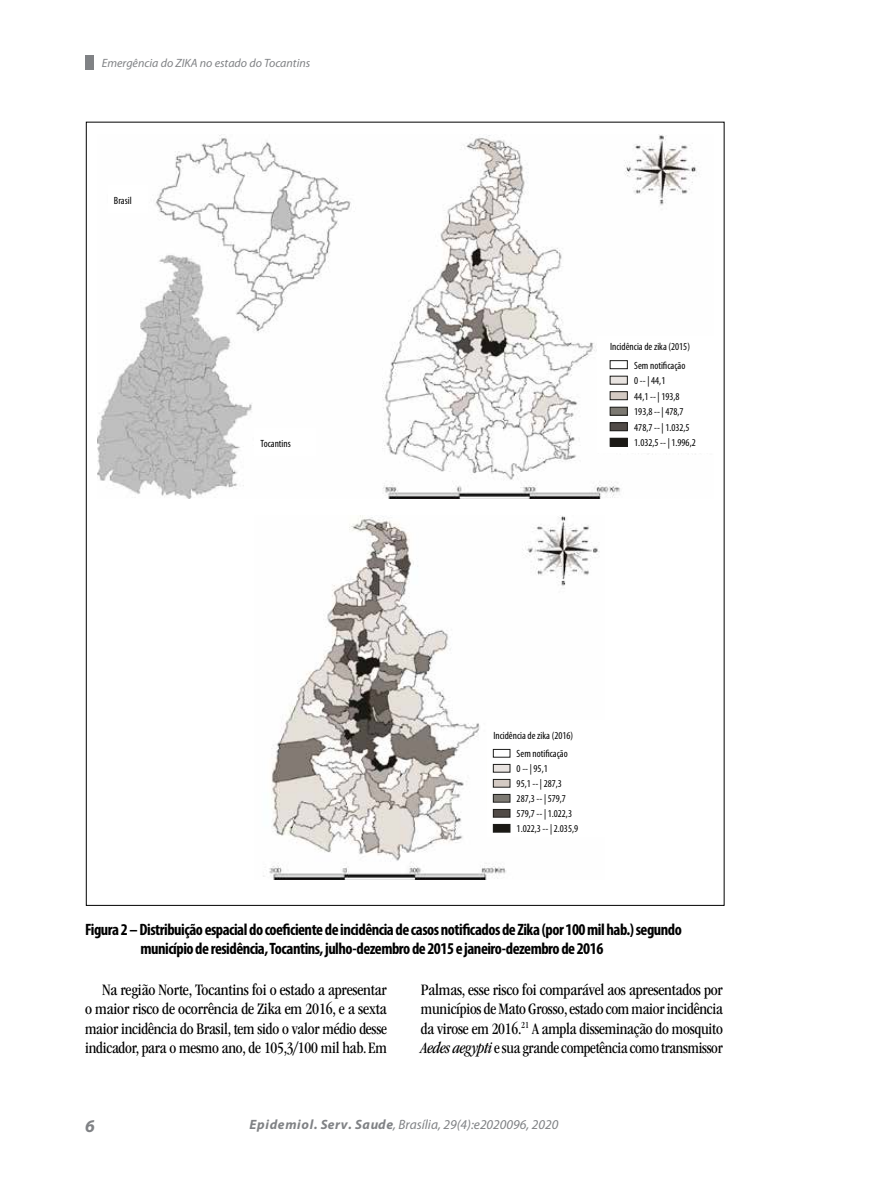
<style>
.page{position:relative;width:893px;height:1191px;background:#fff}
.page>*{position:absolute;margin:0;border:0;box-sizing:border-box;transform-origin:0 0}
.t1{font:italic 700 18px "Myriad Pro";color:#808285}
.t2{font:condensed 16.5px/19.5px "ITC Garamond Std";letter-spacing:-.015em;color:#000;text-align:justify}
.t3{font:700 condensed 16.5px/19.5px "Myriad Pro";letter-spacing:-.03em;color:#000}
.t4{font:italic 13.5px "Myriad Pro";color:#808285}
.t5{font:italic 12px "Myriad Pro";color:#808285}
.t6{font:condensed 10.5px/15px "Myriad Pro";color:#000}
.s1{font-style:italic}
.s2{font-weight:700}
</style>
<div class="page">
<div style="left:85px;top:55px;width:9px;height:15px;background:#808285"></div>
<img style="left:263px;top:515px;width:337px;height:364px">
<img style="left:97px;top:135px;width:600px;height:364px">
<div style="left:487px;top:720px;width:123px;height:116px;background:#fff"></div>
<div style="left:493px;top:749px;width:17px;height:8px;border:1px solid #1d1d1b"></div>
<div style="left:493px;top:764px;width:17px;height:8px;background:#e8e3e0"></div>
<div style="left:493px;top:764px;width:17px;height:8px;border:1px solid #1d1d1b"></div>
<div style="left:493px;top:779px;width:17px;height:8px;background:#d4cac3"></div>
<div style="left:493px;top:779px;width:17px;height:8px;border:1px solid #1d1d1b"></div>
<div style="left:493px;top:794px;width:17px;height:8px;background:#7c7972"></div>
<div style="left:493px;top:794px;width:17px;height:8px;border:1px solid #1d1d1b"></div>
<div style="left:493px;top:809px;width:17px;height:8px;background:#514b47"></div>
<div style="left:493px;top:809px;width:17px;height:8px;border:1px solid #1d1d1b"></div>
<div style="left:493px;top:824px;width:17px;height:8px;background:#1b1915"></div>
<div style="left:597px;top:337px;width:116px;height:116px;background:#fff"></div>
<div style="left:610px;top:360px;width:17px;height:9px;border:1px solid #1d1d1b"></div>
<div style="left:610px;top:376px;width:17px;height:8px;background:#e8e3e0"></div>
<div style="left:610px;top:392px;width:17px;height:8px;background:#d4cac3"></div>
<div style="left:610px;top:391px;width:17px;height:9px;border:1px solid #1d1d1b"></div>
<div style="left:610px;top:407px;width:17px;height:8px;background:#7c7972"></div>
<div style="left:610px;top:407px;width:17px;height:8px;border:1px solid #1d1d1b"></div>
<div style="left:610px;top:423px;width:17px;height:8px;background:#514b47"></div>
<div style="left:610px;top:422px;width:17px;height:9px;border:1px solid #1d1d1b"></div>
<div style="left:610px;top:438px;width:17px;height:8px;background:#1b1915"></div>
<div style="left:108px;top:185px;width:40px;height:28px;background:#fff"></div>
<div style="left:254px;top:428px;width:62px;height:27px;background:#fff"></div>
<p class="t5" style="left:102px;top:56px;width:210px">Emergência do ZIKA no estado do Tocantins</p>
<p class="t6" style="left:114px;top:194px;width:19px">Brasil</p>
<p class="t6" style="left:261px;top:436px;width:32px">Tocantins</p>
<p class="t6" style="left:634px;top:338px;width:57px;line-height:18.5px;text-indent:-24px">Incidência de zika (2015)<br>Sem notificação</p>
<p class="t6" style="left:634px;top:373px;width:63px;line-height:15.5px">0 -- | 44,1<br>44,1 -- | 193,8<br>193,8 -- | 478,7<br>478,7 -- | 1.032,5<br>1.032,5 -- | 1.996,2</p>
<p class="t6" style="left:517px;top:727px;width:58px;line-height:17.9px;text-indent:-23px">Incidência de zika (2016)<br>Sem notificação</p>
<p class="t6" style="left:517px;top:761px;width:63px">0 -- | 95,1<br>95,1 -- | 287,3<br>287,3 -- | 579,7<br>579,7 -- | 1.022,3<br>1.022,3 -- | 2.035,9</p>
<p class="t3" style="left:141px;top:919px;width:543px;text-indent:-56px">Figura 2 – Distribuição espacial do coeficiente de incidência de casos notificados de Zika (por 100 mil hab.) segundo município de residência, Tocantins, julho-dezembro de 2015 e janeiro-dezembro de 2016</p>
<p class="t2" style="left:85px;top:980px;width:304px;text-indent:17px">Na região Norte, Tocantins foi o estado a apresentar o maior risco de ocorrência de Zika em 2016, e a sexta maior incidência do Brasil, tem sido o valor médio desse indicador, para o mesmo ano, de 105,3/100 mil hab.Em</p>
<p class="t2" style="left:421px;top:980px;width:303px">Palmas, esse risco foi comparável aos apresentados por municípios de Mato Grosso, estado com maior incidência da virose em 2016.<sup>21</sup> A ampla disseminação do mosquito <span class="s1">Aedes aegypti</span> e sua grande competência como transmissor</p>
<p class="t1" style="left:85px;top:1116px;width:11px">6</p>
<p class="t4" style="left:250px;top:1116px;width:310px"><span class="s2">Epidemiol. Serv. Saude</span>, Brasília, 29(4):e2020096, 2020</p>
</div>
